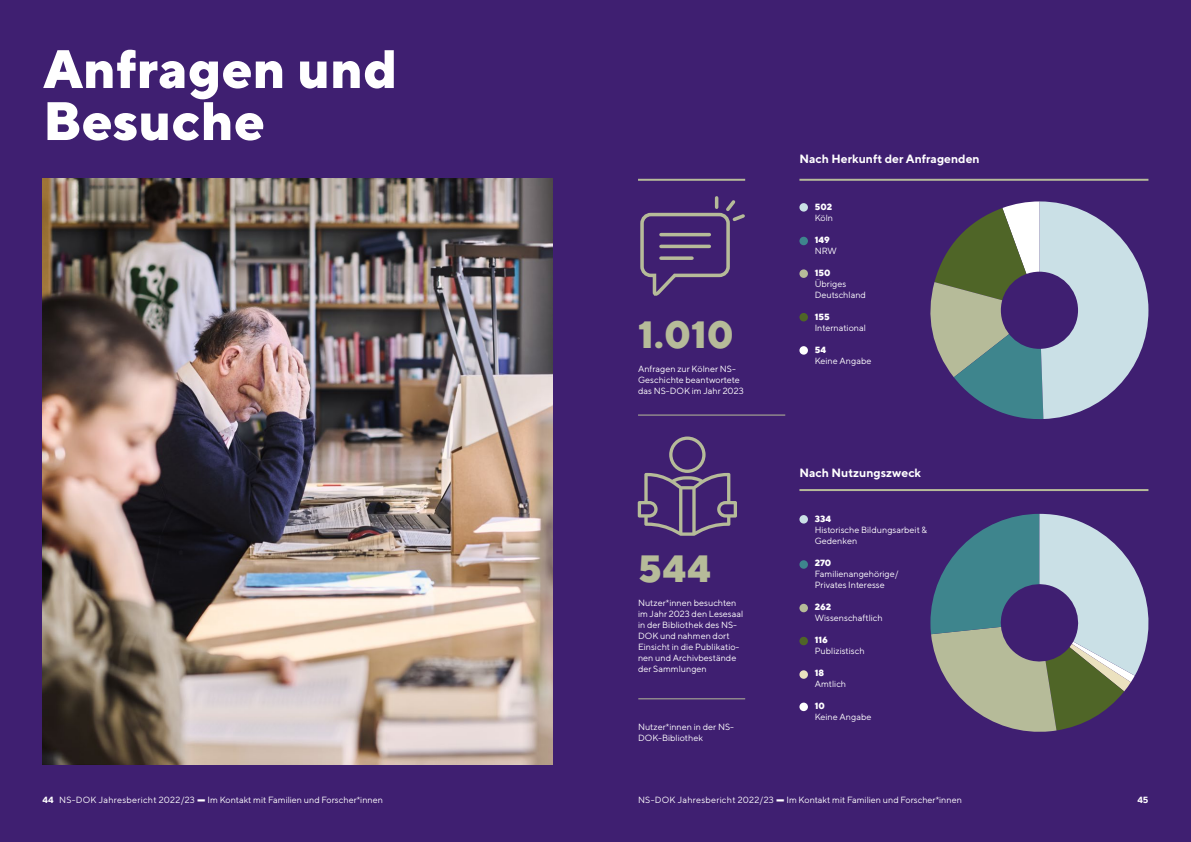
<style>
.page{position:relative;width:1191px;height:842px;background:#3f1f71}
.page>*{position:absolute;margin:0;border:0;box-sizing:border-box;transform-origin:0 0}
.t1{font:800 54px/52px "TT Norms";color:#fff}
.t2{font:800 38px "TT Norms";letter-spacing:.01em;color:#b6bb99}
.t3{font:32.8px "TT Norms";color:#fff;scale:.36 1}
.t4{font:700 12px "TT Norms";color:#fff}
.t5{font:9px/11px "TT Norms";color:#fff}
.t6{font:9px "TT Norms";letter-spacing:.025em;color:#fff}
.t7{font:800 9px "TT Norms";color:#fff}
.t8{font:700 9px "TT Norms";color:#fff}
.s1{font-weight:700}
</style>
<div class="page">
<hr style="left:799px;top:179px;width:349px;height:2px;background:#b6bb99">
<hr style="left:638px;top:179px;width:107px;height:2px;background:#b6bb99">
<hr style="left:638px;top:699px;width:107px;height:1px;background:#b6bb99">
<hr style="left:638px;top:415px;width:147px;height:1px;background:#b6bb99">
<hr style="left:799px;top:489px;width:349px;height:2px;background:#b6bb99">
<svg style="left:640px;top:196px;width:105px;height:100px"></svg>
<svg style="left:638px;top:436px;width:99px;height:100px"></svg>
<img style="left:43px;top:179px;width:510px;height:585px">
<div style="left:799px;top:203px;width:9px;height:9px;background:#cae0e6;border-radius:50%"></div>
<div style="left:799px;top:237px;width:9px;height:8px;background:#3e858d;border-radius:50%"></div>
<div style="left:799px;top:269px;width:9px;height:9px;background:#b6bb99;border-radius:50%"></div>
<div style="left:799px;top:313px;width:9px;height:8px;background:#4f6527;border-radius:50%"></div>
<div style="left:799px;top:346px;width:9px;height:9px;background:#fff;border-radius:50%"></div>
<div style="left:799px;top:515px;width:9px;height:9px;background:#cae0e6;border-radius:50%"></div>
<div style="left:799px;top:560px;width:9px;height:9px;background:#3e858d;border-radius:50%"></div>
<div style="left:799px;top:604px;width:9px;height:8px;background:#b6bb99;border-radius:50%"></div>
<div style="left:799px;top:637px;width:9px;height:8px;background:#4f6527;border-radius:50%"></div>
<div style="left:799px;top:703px;width:9px;height:8px;background:#fff;border-radius:50%"></div>
<div style="left:799px;top:670px;width:9px;height:9px;background:#ebe1bf;border-radius:50%"></div>
<svg style="left:930px;top:201px;width:218px;height:218px"></svg>
<div style="left:1000px;top:272px;width:78px;height:77px;background:#3f1f71;border-radius:50%"></div>
<svg style="left:930px;top:514px;width:219px;height:218px"></svg>
<h1 class="t1" style="left:43px;top:42px;width:356px">Anfragen und<br>Besuche</h1>
<h2 class="t2" style="left:638px;top:310px;width:97px">1.010</h2>
<p class="t5" style="left:638px;top:363px;width:107px">Anfragen zur Kölner NS-<br>Geschichte beantwortete das NS-DOK im Jahr 2023</p>
<h2 class="t2" style="left:638px;top:544px;width:74px">544</h2>
<p class="t5" style="left:638px;top:597px;width:107px">Nutzer*innen besuchten im Jahr 2023 den Lesesaal in der Bibliothek des NS-<br>DOK und nahmen dort<br>Einsicht in die Publikatio&shy;nen und Archivbestände der Sammlungen</p>
<p class="t5" style="left:638px;top:721px;width:98px">Nutzer*innen in der NS-<br>DOK-Bibliothek</p>
<h3 class="t4" style="left:799px;top:151px;width:182px">Nach Herkunft der Anfragenden</h3>
<p class="t7" style="left:814px;top:201px;width:19px">502</p>
<p class="t5" style="left:814px;top:212px;width:20px">Köln</p>
<p class="t7" style="left:814px;top:234px;width:17px">149</p>
<p class="t5" style="left:814px;top:245px;width:24px">NRW</p>
<p class="t7" style="left:814px;top:267px;width:17px">150</p>
<p class="t5" style="left:814px;top:278px;width:53px">Übriges<br>Deutschland</p>
<p class="t7" style="left:814px;top:311px;width:16px">155</p>
<p class="t5" style="left:814px;top:322px;width:53px">International</p>
<p class="t7" style="left:814px;top:344px;width:13px">54</p>
<p class="t5" style="left:814px;top:355px;width:58px">Keine Angabe</p>
<h3 class="t4" style="left:799px;top:466px;width:123px">Nach Nutzungszweck</h3>
<p class="t7" style="left:814px;top:513px;width:18px">334</p>
<p class="t5" style="left:814px;top:525px;width:114px">Historische Bildungsarbeit &amp;<br>Gedenken</p>
<p class="t7" style="left:814px;top:557px;width:18px">270</p>
<p class="t5" style="left:814px;top:569px;width:86px">Familienangehörige/<br>Privates Interesse</p>
<p class="t7" style="left:814px;top:601px;width:18px">262</p>
<p class="t5" style="left:814px;top:613px;width:70px">Wissenschaftlich</p>
<p class="t7" style="left:814px;top:634px;width:15px">116</p>
<p class="t5" style="left:814px;top:646px;width:51px">Publizistisch</p>
<p class="t7" style="left:814px;top:667px;width:11px">18</p>
<p class="t5" style="left:814px;top:679px;width:33px">Amtlich</p>
<p class="t7" style="left:814px;top:700px;width:12px">10</p>
<p class="t5" style="left:814px;top:712px;width:58px">Keine Angabe</p>
<p class="t6" style="left:43px;top:794px;width:154px"><span class="s1">44</span> NS-DOK Jahresbericht 2022/23</p>
<h3 class="t3" style="left:197px;top:778px;width:25px">—</h3>
<p class="t5" style="left:207px;top:794px;width:177px">Im Kontakt mit Familien und Forscher*innen</p>
<p class="t6" style="left:638px;top:794px;width:137px">NS-DOK Jahresbericht 2022/23</p>
<h3 class="t3" style="left:776px;top:778px;width:25px">—</h3>
<p class="t5" style="left:786px;top:794px;width:177px">Im Kontakt mit Familien und Forscher*innen</p>
<p class="t8" style="left:1137px;top:794px;width:13px">45</p>
</div>
